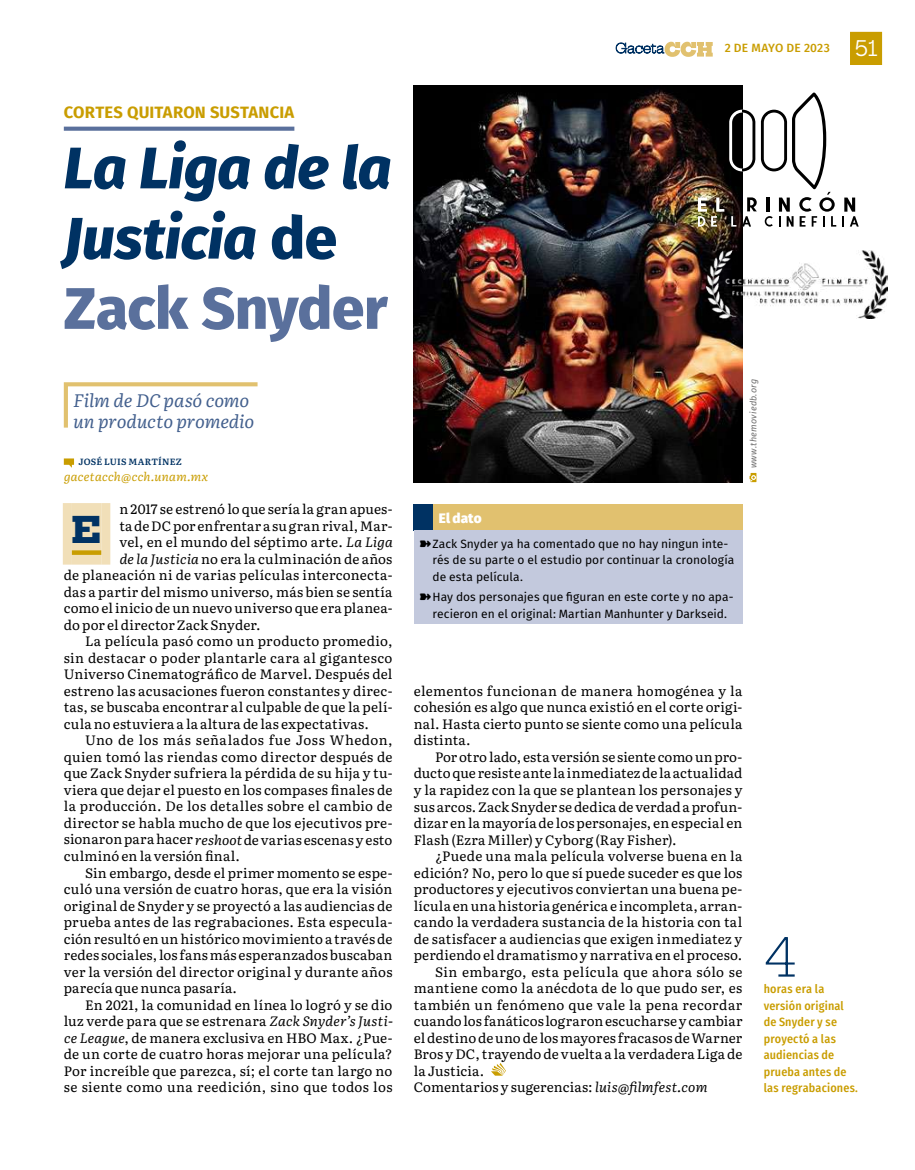
<style>
.page{position:relative;width:915px;height:1170px;background:#fff}
.page>*{position:absolute;margin:0;border:0;box-sizing:border-box;transform-origin:0 0}
.t1{font:italic 800 58.5px/70.2px "Fira Sans";letter-spacing:-.01em;color:#003263}
.t2{font:300 52.5px "Hepta Slab";color:#003263}
.t3{font:800 35.4px "Hepta Slab";color:#003263}
.t4{font:italic 18px/20.7px "Literata 18 pt";color:#425f8d}
.t5{font:700 16.5px "Fira Sans";letter-spacing:.01em;color:#c99d00}
.t6{font:13.5px/16.5px "Literata 18 pt";letter-spacing:.015em;color:#000;text-align:justify}
.t7{font:13.5px "Literata 18 pt";letter-spacing:.04em;color:#000}
.t8{font:13.5px "Literata 18 pt";letter-spacing:.035em;color:#000}
.t9{font:900 13.5px "Fira Sans";letter-spacing:.005em;color:#fff}
.t10{font:12px/16.5px "Fira Sans";color:#000}
.t11{font:500 12px/16.5px "Fira Sans Condensed";letter-spacing:.015em;color:#c99d00}
.t12{font:italic 12px "Literata 18 pt";color:#c99d00}
.t13{font:500 12px "Fira Sans";letter-spacing:.015em;color:#c99d00}
.t14{font:italic 9px "Fira Sans";letter-spacing:.02em;color:#706f6f}
.t15{font:600 9px "Literata 18 pt";letter-spacing:.02em;color:#003263}
.s1{font-style:normal}
.s2{font-style:normal;color:#5a709c}
.s3{font-style:italic}
.s4{font-family:"Hepta Slab";font-weight:400;font-size:21px;color:#fff}
</style>
<div class="page">
<svg style="left:749px;top:473px;width:7px;height:9px"></svg>
<img style="left:413px;top:85px;width:329px;height:397px">
<img style="left:706px;top:250px;width:180px;height:68px">
<svg style="left:697px;top:92px;width:161px;height:135px"></svg>
<svg style="left:64px;top:127px;width:230px;height:4px"></svg>
<svg style="left:63px;top:382px;width:195px;height:46px"></svg>
<div style="left:63px;top:503px;width:9px;height:61px;background:#f1dfb8"></div>
<div style="left:72px;top:503px;width:29px;height:61px;background:#f1dfb8"></div>
<div style="left:101px;top:503px;width:9px;height:61px;background:#f1dfb8"></div>
<svg style="left:64px;top:458px;width:10px;height:10px"></svg>
<div style="left:72px;top:550px;width:29px;height:5px;background:#c99d00"></div>
<svg style="left:491px;top:1063px;width:14px;height:12px"></svg>
<div style="left:413px;top:503px;width:20px;height:27px;background:#003263"></div>
<div style="left:433px;top:503px;width:309px;height:27px;background:#e1c16f"></div>
<div style="left:413px;top:530px;width:329px;height:94px;background:#c3c9dd"></div>
<svg style="left:615px;top:41px;width:97px;height:16px"></svg>
<div style="left:849px;top:32px;width:32px;height:33px;background:#c99d00"></div>
<p class="t5" style="left:64px;top:98px;width:232px">CORTES QUITARON SUSTANCIA</p>
<h1 class="t1" style="left:64px;top:128px;width:329px">La Liga de la<br>Justicia <span class="s1">de<br></span><span class="s2">Zack Snyder</span></h1>
<h3 class="t4" style="left:73px;top:389px;width:184px">Film de DC pasó como un producto promedio</h3>
<p class="t15" style="left:78px;top:454px;width:105px">JOSÉ LUIS MARTÍNEZ</p>
<p class="t12" style="left:64px;top:467px;width:147px">gacetacch@cch.unam.mx</p>
<h3 class="t3" style="left:72px;top:500px;width:31px">E</h3>
<p class="t6" style="left:119px;top:500px;width:274px">n 2017 se estrenó lo que sería la gran apues-</p>
<p class="t6" style="left:119px;top:516px;width:274px">ta de DC por enfrentar a su gran rival, Mar-</p>
<p class="t6" style="left:119px;top:533px;width:276px">vel, en el mundo del séptimo arte. <span class="s3">La Liga</span></p>
<p class="t6" style="left:119px;top:549px;width:274px"><span class="s3">de la Justicia</span> no era la culminación de años</p>
<p class="t6" style="left:64px;top:566px;width:330px">de planeación ni de varias películas interconecta-</p>
<p class="t6" style="left:64px;top:582px;width:330px">das a partir del mismo universo, más bien se sentía</p>
<p class="t6" style="left:64px;top:599px;width:330px">como el inicio de un nuevo universo que era planea-</p>
<p class="t6" style="left:64px;top:615px;width:198px">do por el director Zack Snyder.</p>
<p class="t6" style="left:85px;top:632px;width:309px">La película pasó como un producto promedio,</p>
<p class="t8" style="left:64px;top:647px;width:330px">sin destacar o poder plantarle cara al gigantesco</p>
<p class="t6" style="left:64px;top:665px;width:330px">Universo Cinematográfico de Marvel. Después del</p>
<p class="t6" style="left:64px;top:681px;width:330px">estreno las acusaciones fueron constantes y direc-</p>
<p class="t6" style="left:64px;top:698px;width:330px">tas, se buscaba encontrar al culpable de que la pelí-</p>
<p class="t6" style="left:64px;top:714px;width:306px">cula no estuviera a la altura de las expectativas.</p>
<p class="t7" style="left:85px;top:730px;width:309px">Uno de los más señalados fue Joss Whedon,</p>
<p class="t6" style="left:64px;top:747px;width:330px">quien tomó las riendas como director después de</p>
<p class="t6" style="left:64px;top:764px;width:330px">que Zack Snyder sufriera la pérdida de su hija y tu-</p>
<p class="t6" style="left:64px;top:780px;width:330px">viera que dejar el puesto en los compases finales de</p>
<p class="t6" style="left:64px;top:797px;width:330px">la producción. De los detalles sobre el cambio de</p>
<p class="t6" style="left:64px;top:813px;width:330px">director se habla mucho de que los ejecutivos pre-</p>
<p class="t6" style="left:64px;top:830px;width:330px">sionaron para hacer <span class="s3">reshoot</span> de varias escenas y esto</p>
<p class="t6" style="left:64px;top:846px;width:177px">culminó en la versión final.</p>
<p class="t6" style="left:85px;top:863px;width:309px">Sin embargo, desde el primer momento se espe-</p>
<p class="t6" style="left:64px;top:879px;width:330px">culó una versión de cuatro horas, que era la visión</p>
<p class="t6" style="left:64px;top:896px;width:330px">original de Snyder y se proyectó a las audiencias de</p>
<p class="t6" style="left:64px;top:912px;width:330px">prueba antes de las regrabaciones. Esta especula-</p>
<p class="t6" style="left:64px;top:929px;width:330px">ción resultó en un histórico movimiento a través de</p>
<p class="t6" style="left:64px;top:945px;width:330px">redes sociales, los fans más esperanzados buscaban</p>
<p class="t6" style="left:64px;top:962px;width:330px">ver la versión del director original y durante años</p>
<p class="t6" style="left:64px;top:978px;width:175px">parecía que nunca pasaría.</p>
<p class="t6" style="left:85px;top:995px;width:309px">En 2021, la comunidad en línea lo logró y se dio</p>
<p class="t6" style="left:64px;top:1011px;width:332px">luz verde para que se estrenara <span class="s3">Zack Snyder’s Justi-</span></p>
<p class="t6" style="left:64px;top:1028px;width:330px"><span class="s3">ce League</span>, de manera exclusiva en HBO Max. ¿Pue-</p>
<p class="t6" style="left:64px;top:1044px;width:330px">de un corte de cuatro horas mejorar una película?</p>
<p class="t6" style="left:64px;top:1061px;width:330px">Por increíble que parezca, sí; el corte tan largo no</p>
<p class="t6" style="left:64px;top:1077px;width:330px">se siente como una reedición, sino que todos los</p>
<p class="t13" style="left:724px;top:39px;width:154px">2 DE MAYO DE 2023 <span class="s4">51</span></p>
<p class="t14" style="left:746px;top:468px;width:91px;rotate:-90deg">www.themoviedb.org</p>
<p class="t9" style="left:439px;top:506px;width:44px">El dato</p>
<p class="t10" style="left:432px;top:535px;width:303px;text-indent:-13px">➽Zack Snyder ya ha comentado que no hay ningun inte&shy;rés de su parte o el estudio por continuar la cronología de esta película.</p>
<p class="t10" style="left:419px;top:588px;width:315px;text-align:center">➽Hay dos personajes que figuran en este corte y no apa&shy;recieron en el original: Martian Manhunter y Darkseid.</p>
<p class="t6" style="left:413px;top:681px;width:330px">elementos funcionan de manera homogénea y la cohesión es algo que nunca existió en el corte origi&shy;nal. Hasta cierto punto se siente como una película distinta.</p>
<p class="t6" style="left:413px;top:747px;width:330px;text-indent:21px">Por otro lado, esta versión se siente como un pro&shy;ducto que resiste ante la inmediatez de la actualidad y la rapidez con la que se plantean los personajes y sus arcos. Zack Snyder se dedica de verdad a profun&shy;dizar en la mayoría de los personajes, en especial en Flash (Ezra Miller) y Cyborg (Ray Fisher).</p>
<p class="t6" style="left:435px;top:846px;width:309px">¿Puede una mala película volverse buena en la</p>
<p class="t6" style="left:413px;top:863px;width:330px">edición? No, pero lo que sí puede suceder es que los</p>
<p class="t6" style="left:413px;top:879px;width:330px">productores y ejecutivos conviertan una buena pe-</p>
<p class="t6" style="left:413px;top:896px;width:330px">lícula en una historia genérica e incompleta, arran-</p>
<p class="t6" style="left:413px;top:912px;width:330px">cando la verdadera sustancia de la historia con tal</p>
<p class="t6" style="left:413px;top:929px;width:330px">de satisfacer a audiencias que exigen inmediatez y</p>
<p class="t6" style="left:413px;top:945px;width:330px">perdiendo el dramatismo y narrativa en el proceso.</p>
<p class="t7" style="left:435px;top:961px;width:309px">Sin embargo, esta película que ahora sólo se</p>
<p class="t6" style="left:413px;top:978px;width:330px">mantiene como la anécdota de lo que pudo ser, es</p>
<p class="t6" style="left:413px;top:995px;width:330px">también un fenómeno que vale la pena recordar</p>
<p class="t6" style="left:413px;top:1011px;width:330px">cuando los fanáticos lograron escucharse y cambiar</p>
<p class="t6" style="left:413px;top:1028px;width:330px">el destino de uno de los mayores fracasos de Warner</p>
<p class="t6" style="left:413px;top:1044px;width:330px">Bros y DC, trayendo de vuelta a la verdadera Liga de</p>
<p class="t6" style="left:413px;top:1061px;width:72px">la Justicia.</p>
<p class="t6" style="left:413px;top:1077px;width:296px">Comentarios y sugerencias: <span class="s3">luis@filmfest.com</span></p>
<h2 class="t2" style="left:763px;top:912px;width:35px">4</h2>
<p class="t11" style="left:763px;top:980px;width:96px">horas era la versión original de Snyder y se proyectó a las audiencias de prueba antes de las regrabaciones.</p>
</div>
